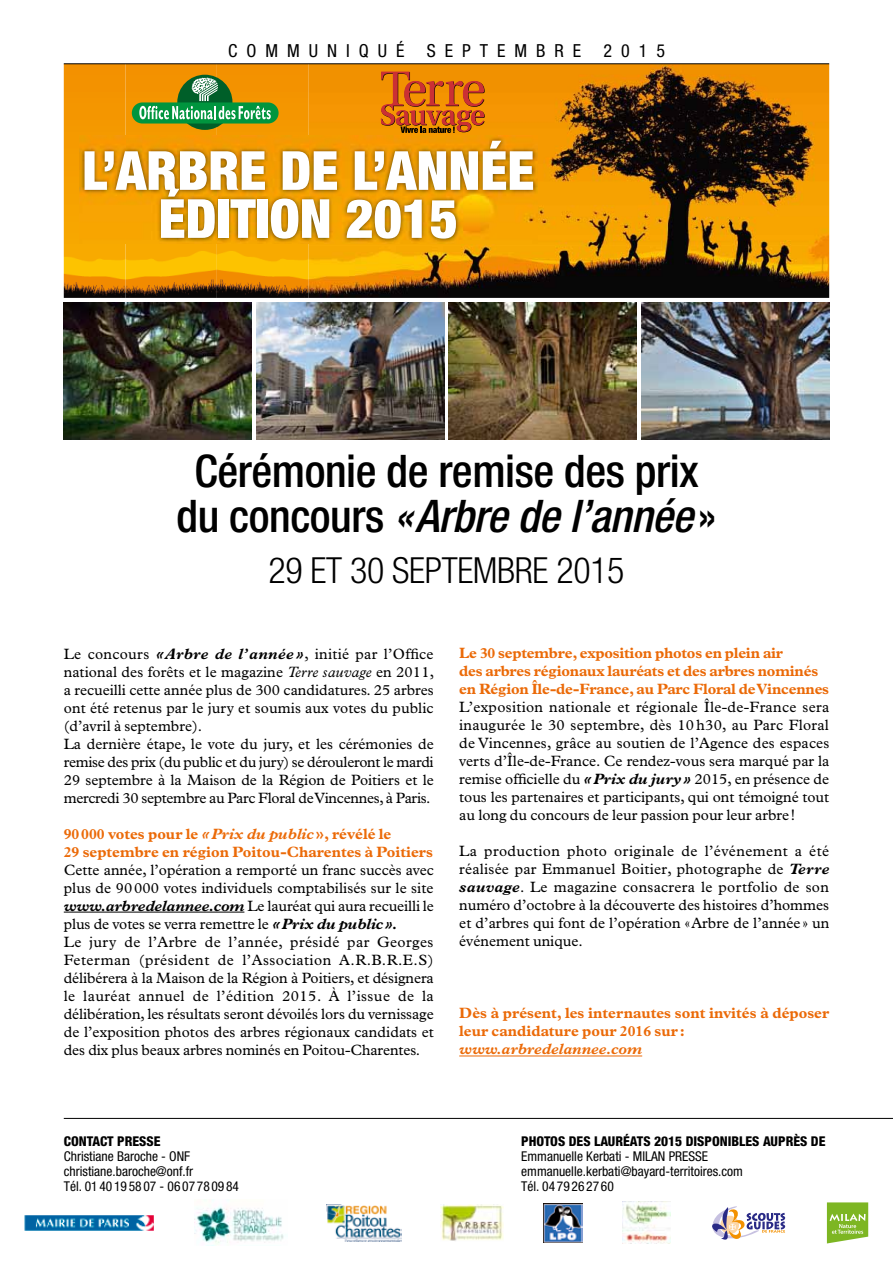
<style>
.page{position:relative;width:893px;height:1263px;background:#fff}
.page>*{position:absolute;margin:0;border:0;box-sizing:border-box;transform-origin:0 0}
.t1{font:900 condensed 54px/48px "Helvetica Neue";color:#fff;text-align:center}
.t2{font:500 condensed 45px/45px "Helvetica Neue";letter-spacing:-.01em;color:#000;text-align:center}
.t3{font:300 condensed 36px "Helvetica Neue";letter-spacing:-.01em;color:#000}
.t4{font:condensed 18px "Helvetica Neue";letter-spacing:.5em;color:#000}
.t5{font:15px/18px "Plantin";color:#000}
.t6{font:700 15px/18px "Plantin";color:#eb6a08}
.t7{font:italic 700 15px "Plantin";color:#eb6a08}
.t8{font:condensed 13.5px "Helvetica Neue";color:#000}
.t9{font:800 condensed 13.5px "Helvetica Neue";color:#000}
.s1{font-style:italic}
.s2{font-weight:700;font-style:italic}
</style>
<div class="page">
<img style="left:64px;top:65px;width:765px;height:233px">
<img style="left:80px;top:136px;width:458px;height:107px">
<hr style="left:64px;top:64px;width:765px;height:1px;background:#000">
<svg style="left:381px;top:72px;width:104px;height:61px;background:#d36a0f"></svg>
<div style="left:177px;top:75px;width:55px;height:55px;background:#005f29;border-radius:50%"></div>
<div style="left:132px;top:102px;width:147px;height:22px;background:#00953e;border-radius:11px"></div>
<svg style="left:139px;top:78px;width:132px;height:41px"></svg>
<svg style="left:712px;top:1206px;width:73px;height:33px"></svg>
<img style="left:543px;top:1203px;width:40px;height:39px">
<img style="left:327px;top:1204px;width:74px;height:37px">
<img style="left:24px;top:1215px;width:130px;height:16px">
<img style="left:440px;top:1205px;width:64px;height:36px">
<img style="left:622px;top:1202px;width:49px;height:42px">
<img style="left:64px;top:302px;width:188px;height:137px">
<img style="left:449px;top:302px;width:188px;height:137px">
<img style="left:641px;top:302px;width:188px;height:137px">
<img style="left:256px;top:302px;width:188px;height:137px">
<img style="left:195px;top:1206px;width:89px;height:40px">
<svg style="left:827px;top:1202px;width:41px;height:41px;background:#95c34c"></svg>
<hr style="left:64px;top:912px;width:180px;height:1px;background:#000">
<hr style="left:459px;top:1055px;width:183px;height:1px;background:#eb6a08">
<hr style="left:64px;top:1118px;width:829px;height:1px;background:#000">
<p class="t4" style="left:228px;top:40px;width:438px">COMMUNIQUÉ SEPTEMBRE 2015</p>
<h1 class="t1" style="left:82px;top:146px;width:454px">L’ARBRE DE L’ANNÉE<br>ÉDITION 2015</h1>
<h2 class="t2" style="left:176px;top:448px;width:541px">Cérémonie de remise des prix du concours <span class="s1">« Arbre de l’année</span> »</h2>
<h3 class="t3" style="left:268px;top:550px;width:358px">29 ET 30 SEPTEMBRE 2015</h3>
<p class="t5" style="left:64px;top:644px;width:372px">Le concours <span class="s2">« Arbre de l’année »</span>, initié par l’Office national des forêts et le magazine <span class="s1">Terre sauvage</span> en 2011, a recueilli cette année plus de 300 candidatures. 25 arbres ont été retenus par le jury et soumis aux votes du public (d’avril à septembre).<br>La dernière étape, le vote du jury, et les cérémonies de remise des prix (du public et du jury) se dérouleront le mardi 29 septembre à la Maison de la Région de Poitiers et le mercredi 30 septembre au Parc Floral de Vincennes, à Paris.</p>
<p class="t6" style="left:64px;top:824px;width:371px">90 000 votes pour le <span class="s1">« Prix du public</span> », révélé le<br>29 septembre en région Poitou-Charentes à Poitiers</p>
<p class="t5" style="left:64px;top:860px;width:372px">Cette année, l’opération a remporté un franc succès avec plus de 90 000 votes individuels comptabilisés sur le site <span class="s2">www.arbredelannee.com</span> Le lauréat qui aura recueilli le plus de votes se verra remettre le <span class="s2">« Prix du public ».<br></span>Le jury de l’Arbre de l’année, présidé par Georges Feterman (président de l’Association A.R.B.R.E.S) délibérera à la Maison de la Région à Poitiers, et désignera le lauréat annuel de l’édition 2015. À l’issue de la délibération, les résultats seront dévoilés lors du vernissage de l’exposition photos des arbres régionaux candidats et des dix plus beaux arbres nominés en Poitou-Charentes.</p>
<p class="t6" style="left:459px;top:644px;width:371px">Le 30 septembre, exposition photos en plein air<br>des arbres régionaux lauréats et des arbres nominés en Région Île-de-France, au Parc Floral de Vincennes</p>
<p class="t5" style="left:459px;top:698px;width:372px;text-align:justify">L’exposition nationale et régionale Île-de-France sera inaugurée le 30 septembre, dès 10 h30, au Parc Floral de Vincennes, grâce au soutien de l’Agence des espaces verts d’Île-de-France. Ce rendez-vous sera marqué par la remise officielle du <span class="s2">« Prix du jury »</span> 2015, en présence de tous les partenaires et participants, qui ont témoigné tout au long du concours de leur passion pour leur arbre !</p>
<p class="t5" style="left:459px;top:842px;width:372px;text-align:justify">La production photo originale de l’événement a été réalisée par Emmanuel Boitier, photographe de <span class="s2">Terre sauvage</span>. Le magazine consacrera le portfolio de son numéro d’octobre à la découverte des histoires d’hommes et d’arbres qui font de l’opération « Arbre de l’année » un événement unique.</p>
<p class="t6" style="left:459px;top:1004px;width:371px">Dès à présent, les internautes sont invités à déposer leur candidature pour 2016 sur :</p>
<p class="t7" style="left:459px;top:1040px;width:184px">www.arbredelannee.com</p>
<p class="t9" style="left:64px;top:1132px;width:98px">CONTACT PRESSE</p>
<p class="t9" style="left:521px;top:1132px;width:306px">PHOTOS DES LAURÉATS 2015 DISPONIBLES AUPRÈS DE</p>
<p class="t8" style="left:64px;top:1148px;width:128px">Christiane Baroche - ONF</p>
<p class="t8" style="left:521px;top:1148px;width:188px">Emmanuelle Kerbati - MILAN PRESSE</p>
<p class="t8" style="left:64px;top:1163px;width:131px">christiane.baroche@onf.fr</p>
<p class="t8" style="left:521px;top:1163px;width:223px">emmanuelle.kerbati@bayard-territoires.com</p>
<p class="t8" style="left:64px;top:1178px;width:177px">Tél. 01 40 19 58 07 - 06 07 78 09 84</p>
<p class="t8" style="left:521px;top:1178px;width:94px">Tél. 04 79 26 27 60</p>
</div>
